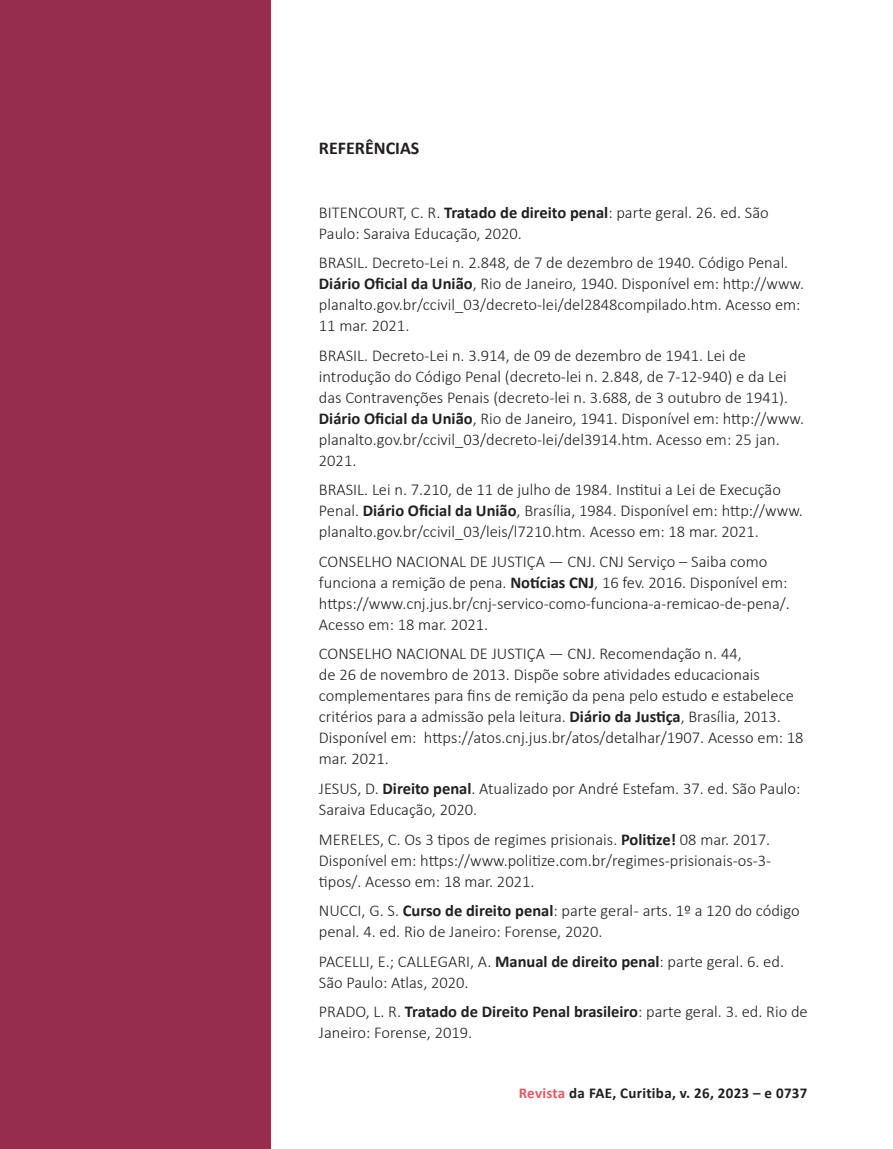
<style>
.page{position:relative;width:893px;height:1149px;background:#fff}
.page>*{position:absolute;margin:0;border:0;box-sizing:border-box;transform-origin:0 0}
.T1_copy{font:700 18px "Calibri";color:#231f20}
.Referencias_copy{font:300 16.5px/21px "Calibri";color:#231f20}
.t1{font:700 15px "Calibri";letter-spacing:.02em;color:#231f20}
.s1{font-weight:700}
.s2{color:#ef5561}
</style>
<div class="page">
<div style="left:0;top:0;width:270px;height:1148px;background:#962c4e"></div>
<p class="T1_copy" style="left:319px;top:135px;width:102px">REFERÊNCIAS</p>
<p class="Referencias_copy" style="left:319px;top:201px;width:451px">BITENCOURT, C. R. <span class="s1">Tratado de direito penal</span>: parte geral. 26. ed. São<br>Paulo: Saraiva Educação, 2020.</p>
<p class="Referencias_copy" style="left:319px;top:252px;width:487px">BRASIL. Decreto-Lei n. 2.848, de 7 de dezembro de 1940. Código Penal.<br><span class="s1">Diário Oficial da União</span>, Rio de Janeiro, 1940. Disponível em: http://www. planalto.gov.br/ccivil_03/decreto-lei/del2848compilado.htm. Acesso em:<br>11 mar. 2021.</p>
<p class="Referencias_copy" style="left:319px;top:344px;width:487px">BRASIL. Decreto-Lei n. 3.914, de 09 de dezembro de 1941. Lei de introdução do Código Penal (decreto-lei n. 2.848, de 7-12-940) e da Lei das Contravenções Penais (decreto-lei n. 3.688, de 3 outubro de 1941).<br><span class="s1">Diário Oficial da União</span>, Rio de Janeiro, 1941. Disponível em: http://www. planalto.gov.br/ccivil_03/decreto-lei/del3914.htm. Acesso em: 25 jan.<br>2021.</p>
<p class="Referencias_copy" style="left:319px;top:479px;width:485px">BRASIL. Lei n. 7.210, de 11 de julho de 1984. Institui a Lei de Execução<br>Penal. <span class="s1">Diário Oficial da União</span>, Brasília, 1984. Disponível em: http://www. planalto.gov.br/ccivil_03/leis/l7210.htm. Acesso em: 18 mar. 2021.</p>
<p class="Referencias_copy" style="left:319px;top:550px;width:472px">CONSELHO NACIONAL DE JUSTIÇA — CNJ. CNJ Serviço – Saiba como funciona a remição de pena. <span class="s1">Notícias CNJ</span>, 16 fev. 2016. Disponível em: https://www.cnj.jus.br/cnj-servico-como-funciona-a-remicao-de-pena/.<br>Acesso em: 18 mar. 2021.</p>
<p class="Referencias_copy" style="left:319px;top:643px;width:486px">CONSELHO NACIONAL DE JUSTIÇA — CNJ. Recomendação n. 44,<br>de 26 de novembro de 2013. Dispõe sobre atividades educacionais complementares para fins de remição da pena pelo estudo e estabelece critérios para a admissão pela leitura. <span class="s1">Diário da Justiça</span>, Brasília, 2013.<br>Disponível em: https://atos.cnj.jus.br/atos/detalhar/1907. Acesso em: 18 mar. 2021.</p>
<p class="Referencias_copy" style="left:319px;top:777px;width:483px">JESUS, D. <span class="s1">Direito penal</span>. Atualizado por André Estefam. 37. ed. São Paulo:<br>Saraiva Educação, 2020.</p>
<p class="Referencias_copy" style="left:319px;top:828px;width:454px;text-align:justify">MERELES, C. Os 3 tipos de regimes prisionais. <span class="s1">Politize!</span> 08 mar. 2017.<br>Disponível em: https://www.politize.com.br/regimes-prisionais-os-3- tipos/. Acesso em: 18 mar. 2021.</p>
<p class="Referencias_copy" style="left:319px;top:899px;width:482px">NUCCI, G. S. <span class="s1">Curso de direito penal</span>: parte geral - arts. 1º a 120 do código penal. 4. ed. Rio de Janeiro: Forense, 2020.</p>
<p class="Referencias_copy" style="left:319px;top:950px;width:467px">PACELLI, E.; CALLEGARI, A. <span class="s1">Manual de direito penal</span>: parte geral. 6. ed.<br>São Paulo: Atlas, 2020.</p>
<p class="Referencias_copy" style="left:319px;top:1000px;width:490px">PRADO, L. R. <span class="s1">Tratado de Direito Penal brasileiro</span>: parte geral. 3. ed. Rio de<br>Janeiro: Forense, 2019.</p>
<p class="t1" style="left:519px;top:1081px;width:290px"><span class="s2">Revista</span> da FAE, Curitiba, v. 26, 2023 – e 0737</p>
</div>
